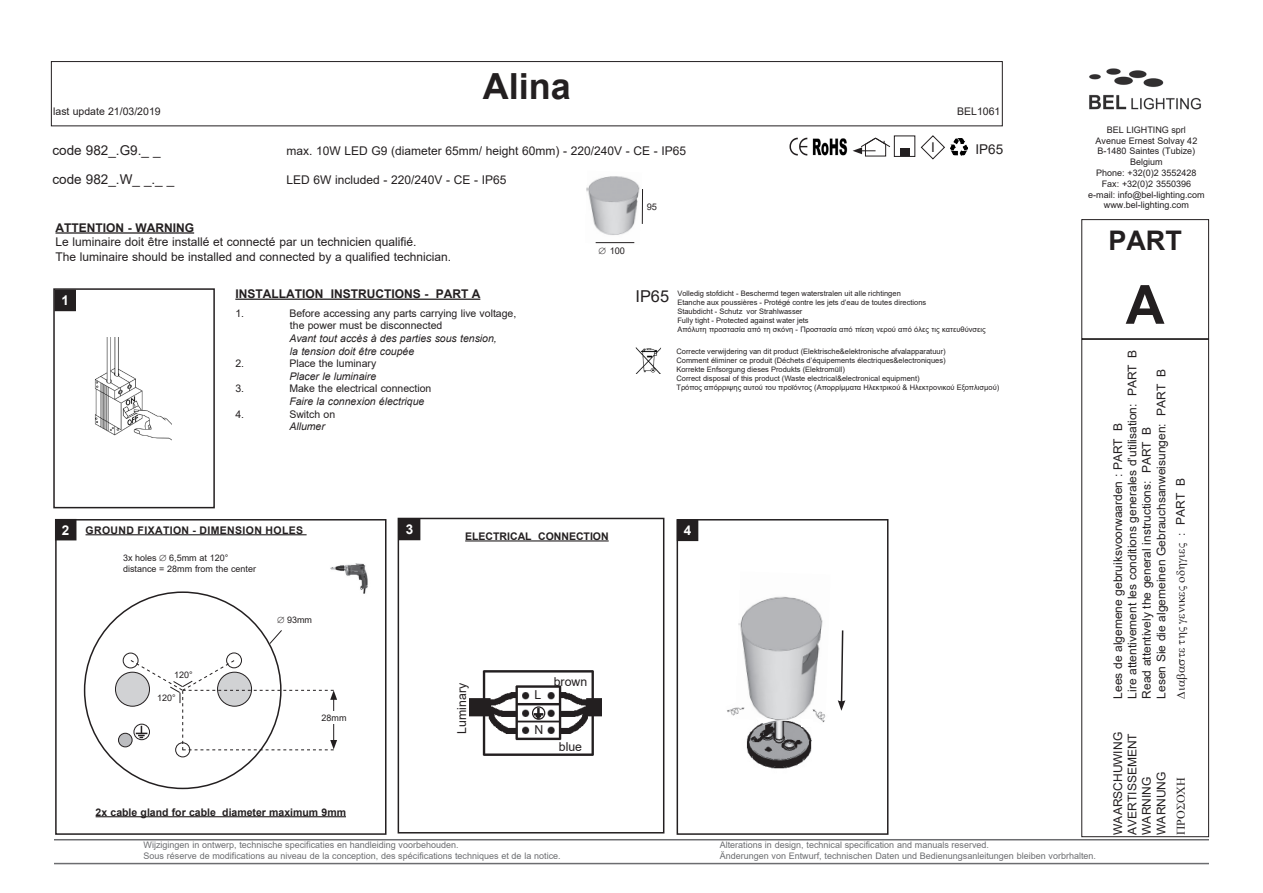
<style>
.page{position:relative;width:1263px;height:893px;background:#fff}
.page>*{position:absolute;margin:0;border:0;box-sizing:border-box;transform-origin:0 0}
.t1{font:700 54px "Arial";color:#231f20}
.t2{font:700 36px "Arial";color:#231f20}
.t3{font:700 27px "Arial";color:#231f20}
.t4{font:16.35px "Arial";color:#231f20}
.t5{font:13.5px "Arial";color:#231f20}
.t6{font:700 13.5px "Arial";color:#fff}
.t7{font:12.3px "Arial";color:#231f20}
.t8{font:12px/14.4px "Arial";color:#231f20}
.t9{font:700 12px "Arial";color:#231f20}
.t10{font:12px "Symbol";color:#231f20}
.t11{font:italic 10.5px/12.6px "Arial";color:#231f20}
.t12{font:10.5px "Arial";color:#231f20}
.t13{font:700 10.5px "Arial";color:#231f20}
.t14{font:700 10.5px "Arial";letter-spacing:.035em;color:#231f20}
.t15{font:9.15px "Arial";color:#231f20}
.t16{font:9px "Arial";color:#6c6d70}
.t17{font:9px "Arial";color:#231f20}
.t18{font:7.5px/9px "Arial";color:#231f20}
.s1{font-weight:700}
.s2{font-style:normal}
</style>
<div class="page">
<img style="left:1089px;top:68px;width:112px;height:42px">
<div style="left:1081px;top:219px;width:128px;height:120px;border:1px solid #231f20"></div>
<div style="left:1081px;top:339px;width:128px;height:498px;border:1px solid #231f20"></div>
<hr style="left:54px;top:839px;width:1155px;height:1px;background:#6c6d70">
<hr style="left:54px;top:863px;width:1155px;height:1px;background:#6c6d70">
<svg style="left:920px;top:135px;width:25px;height:25px"></svg>
<div style="left:894px;top:136px;width:21px;height:21px;border:1px solid #231f20"></div>
<div style="left:900px;top:149px;width:9px;height:7px;background:#231f20"></div>
<div style="left:55px;top:519px;width:331px;height:316px;background:#fff;border:2px solid #231f20"></div>
<hr style="left:86px;top:534px;width:221px;height:1px;background:#231f20">
<div style="left:55px;top:519px;width:21px;height:21px;background:#231f20"></div>
<img style="left:330px;top:563px;width:38px;height:31px">
<hr style="left:96px;top:816px;width:250px;height:1px;background:#231f20">
<div style="left:115px;top:672px;width:34px;height:34px;background:#d1d2d4;border-radius:50%"></div>
<div style="left:115px;top:672px;width:35px;height:35px;border:1px solid #231f20;border-radius:50%"></div>
<div style="left:175px;top:742px;width:15px;height:15px;border:1px solid #231f20;border-radius:50%"></div>
<div style="left:123px;top:653px;width:15px;height:15px;border:1px solid #231f20;border-radius:50%"></div>
<div style="left:226px;top:653px;width:16px;height:15px;border:1px solid #231f20;border-radius:50%"></div>
<div style="left:118px;top:733px;width:14px;height:14px;background:#bcbdc0;border-radius:50%"></div>
<div style="left:118px;top:733px;width:14px;height:14px;border:1px solid #231f20;border-radius:50%"></div>
<svg style="left:130px;top:660px;width:207px;height:90px"></svg>
<svg style="left:269px;top:630px;width:13px;height:15px"></svg>
<div style="left:398px;top:518px;width:266px;height:315px;background:#fff;border:2px solid #231f20"></div>
<hr style="left:465px;top:540px;width:144px;height:1px;background:#231f20">
<div style="left:399px;top:519px;width:21px;height:21px;background:#231f20"></div>
<img style="left:470px;top:670px;width:131px;height:86px">
<div style="left:532px;top:706px;width:13px;height:14px;border:1px solid #231f20;border-radius:50%"></div>
<svg style="left:534px;top:708px;width:9px;height:11px"></svg>
<hr style="left:56px;top:232px;width:138px;height:2px;background:#231f20">
<hr style="left:235px;top:299px;width:245px;height:1px;background:#231f20">
<div style="left:53px;top:288px;width:162px;height:220px;background:#fff;border:2px solid #231f20"></div>
<div style="left:55px;top:290px;width:20px;height:21px;background:#231f20"></div>
<div style="left:55px;top:290px;width:21px;height:21px;border:1px solid #231f20"></div>
<img style="left:95px;top:338px;width:77px;height:103px">
<svg style="left:789px;top:138px;width:18px;height:18px"></svg>
<img style="left:950px;top:139px;width:18px;height:17px">
<img style="left:812px;top:138px;width:36px;height:18px">
<svg style="left:852px;top:137px;width:38px;height:20px"></svg>
<div style="left:51px;top:61px;width:952px;height:65px;border:1px solid #231f20"></div>
<div style="left:676px;top:519px;width:212px;height:316px;background:#fff;border:2px solid #231f20"></div>
<div style="left:677px;top:520px;width:21px;height:21px;background:#231f20"></div>
<img style="left:746px;top:700px;width:100px;height:69px">
<div style="left:801px;top:719px;width:12px;height:8px;background:#fff"></div>
<svg style="left:738px;top:596px;width:107px;height:127px"></svg>
<img style="left:727px;top:700px;width:21px;height:18px">
<img style="left:806px;top:703px;width:23px;height:22px">
<img style="left:635px;top:347px;width:26px;height:27px">
<svg style="left:586px;top:176px;width:57px;height:68px"></svg>
<p class="t2" style="left:483px;top:61px;width:90px">Alina</p>
<p class="t12" style="left:53px;top:104px;width:109px">last update 21/03/2019</p>
<p class="t12" style="left:957px;top:104px;width:45px">BEL1061</p>
<p class="t5" style="left:52px;top:141px;width:110px">code 982_.G9._ _</p>
<p class="t8" style="left:286px;top:144px;width:401px">max. 10W LED G9 (diameter 65mm/ height 60mm) - 220/240V - CE - IP65</p>
<p class="t5" style="left:52px;top:170px;width:123px">code 982_.W_ _._ _</p>
<p class="t8" style="left:286px;top:172px;width:222px">LED 6W included - 220/240V - CE - IP65</p>
<p class="t5" style="left:931px;top:138px;width:5px">I</p>
<p class="t5" style="left:975px;top:140px;width:29px">IP65</p>
<p class="t8" style="left:56px;top:220px;width:362px"><span class="s1">ATTENTION - WARNING<br></span>Le luminaire doit être installé et connecté par un technicien qualifié.</p>
<p class="t8" style="left:56px;top:249px;width:397px">The luminaire should be installed and connected by a qualified technician.</p>
<p class="t9" style="left:235px;top:285px;width:246px">INSTALLATION INSTRUCTIONS - PART A</p>
<p class="t12" style="left:235px;top:306px;width:10px">1.</p>
<p class="t12" style="left:289px;top:306px;width:229px">Before accessing any parts carrying live voltage,</p>
<p class="t11" style="left:289px;top:320px;width:209px"><span class="s2">the power must be disconnected<br></span>Avant tout accès à des parties sous tension,</p>
<p class="t11" style="left:290px;top:345px;width:126px">la tension doit être coupée</p>
<p class="t12" style="left:235px;top:356px;width:10px">2.</p>
<p class="t12" style="left:289px;top:356px;width:88px">Place the luminary</p>
<p class="t11" style="left:289px;top:370px;width:88px">Placer le luminaire</p>
<p class="t12" style="left:235px;top:382px;width:10px">3.</p>
<p class="t12" style="left:289px;top:382px;width:144px">Make the electrical connection</p>
<p class="t11" style="left:289px;top:395px;width:137px">Faire la connexion électrique</p>
<p class="t12" style="left:235px;top:407px;width:10px">4.</p>
<p class="t12" style="left:289px;top:407px;width:47px">Switch on</p>
<p class="t11" style="left:289px;top:420px;width:37px">Allumer</p>
<p class="t6" style="left:61px;top:291px;width:9px">1</p>
<p class="t15" style="left:598px;top:245px;width:28px">∅ 100</p>
<p class="t4" style="left:635px;top:285px;width:35px">IP65</p>
<p class="t18" style="left:677px;top:289px;width:225px">Volledig stofdicht - Beschermd tegen waterstralen uit alle richtingen</p>
<p class="t18" style="left:677px;top:298px;width:250px">Etanche aux poussières - Protégé contre les jets d’eau de toutes directions<br>Staubdicht - Schutz vor Strahlwasser<br>Fully tight - Protected against water jets</p>
<p class="t18" style="left:677px;top:325px;width:310px">Απόλυτη προστασία από τη σκόνη - Προστασία από πίεση νερού από όλες τις κατευθύνσεις</p>
<p class="t18" style="left:676px;top:347px;width:271px">Correcte verwijdering van dit product (Elektrische&amp;elektronische afvalapparatuur)</p>
<p class="t18" style="left:676px;top:356px;width:271px">Comment éliminer ce produit (Déchets d’équipements électriques&amp;electroniques)</p>
<p class="t18" style="left:676px;top:365px;width:170px">Korrekte Enfsorgung dieses Produkts (Elektromüll)</p>
<p class="t18" style="left:676px;top:374px;width:245px">Correct disposal of this product (Waste electrical&amp;electronical equipment)</p>
<p class="t18" style="left:676px;top:383px;width:324px">Τρόπος απόρριψης αυτού του προϊόντος (Απορρίμματα Ηλεκτρικού &amp; Ηλεκτρονικού Εξοπλισμού)</p>
<p class="t6" style="left:62px;top:520px;width:9px">2</p>
<p class="t14" style="left:86px;top:523px;width:219px">GROUND FIXATION - DIMENSION HOLES</p>
<p class="t17" style="left:123px;top:552px;width:107px">3x holes ∅ 6,5mm at 120°</p>
<p class="t17" style="left:123px;top:563px;width:135px">distance = 28mm from the center</p>
<p class="t17" style="left:277px;top:614px;width:36px">∅ 93mm</p>
<p class="t17" style="left:174px;top:669px;width:20px">120°</p>
<p class="t17" style="left:157px;top:692px;width:20px">120°</p>
<p class="t17" style="left:322px;top:711px;width:27px">28mm</p>
<p class="t13" style="left:96px;top:804px;width:252px">2x cable gland for cable diameter maximum 9mm</p>
<p class="t6" style="left:406px;top:520px;width:9px">3</p>
<p class="t13" style="left:465px;top:529px;width:145px">ELECTRICAL CONNECTION</p>
<p class="t7" style="left:453px;top:734px;width:52px;rotate:-90deg">Luminary</p>
<p class="t7" style="left:534px;top:687px;width:8px">L</p>
<p class="t7" style="left:534px;top:721px;width:10px">N</p>
<p class="t7" style="left:554px;top:673px;width:35px">brown</p>
<p class="t7" style="left:559px;top:738px;width:25px">blue</p>
<p class="t6" style="left:684px;top:521px;width:9px">4</p>
<p class="t17" style="left:1107px;top:123px;width:81px">BEL LIGHTING sprl</p>
<p class="t17" style="left:1095px;top:134px;width:103px">Avenue Ernest Solvay 42</p>
<p class="t17" style="left:1098px;top:145px;width:99px">B-1480 Saintes (Tubize)</p>
<p class="t17" style="left:1130px;top:156px;width:34px">Belgium</p>
<p class="t17" style="left:1096px;top:167px;width:102px">Phone: +32(0)2 3552428</p>
<p class="t17" style="left:1102px;top:177px;width:91px">Fax: +32(0)2 3550396</p>
<p class="t17" style="left:1088px;top:188px;width:118px">e-mail: info@bel-lighting.com</p>
<p class="t17" style="left:1104px;top:199px;width:87px">www.bel-lighting.com</p>
<p class="t3" style="left:1108px;top:222px;width:75px">PART</p>
<p class="t1" style="left:1126px;top:267px;width:40px">A</p>
<p class="t8" style="left:1125px;top:699px;width:351px;rotate:-90deg">Lire attentivement les conditions generales d’utilisation: PART B</p>
<p class="t8" style="left:1154px;top:699px;width:332px;rotate:-90deg">Lesen Sie die algemeinen Gebrauchsanweisungen: PART B</p>
<p class="t8" style="left:1111px;top:699px;width:277px;rotate:-90deg">Lees de algemene gebruiksvoorwaarden : PART B</p>
<p class="t8" style="left:1139px;top:699px;width:274px;rotate:-90deg">Read attentively the general instructions: PART B</p>
<p class="t8" style="left:1173px;top:525px;width:48px;rotate:-90deg">PART B</p>
<p class="t10" style="left:1173px;top:666px;width:28px;rotate:-90deg">▲▼ ▼</p>
<p class="t8" style="left:1111px;top:835px;width:104px;rotate:-90deg">WAARSCHUWING</p>
<p class="t8" style="left:1125px;top:835px;width:103px;rotate:-90deg">AVERTISSEMENT</p>
<p class="t8" style="left:1154px;top:835px;width:65px;rotate:-90deg">WARNUNG</p>
<p class="t8" style="left:1139px;top:835px;width:59px;rotate:-90deg">WARNING</p>
<p class="t16" style="left:144px;top:838px;width:316px">Wijzigingen in ontwerp, technische specificaties en handleiding voorbehouden.</p>
<p class="t16" style="left:720px;top:838px;width:271px">Alterations in design, technical specification and manuals reserved.</p>
<p class="t16" style="left:144px;top:849px;width:418px">Sous réserve de modifications au niveau de la conception, des spécifications techniques et de la notice.</p>
<p class="t16" style="left:720px;top:849px;width:378px">Änderungen von Entwurf, technischen Daten und Bedienungsanleitungen bleiben vorbrhalten.</p>
</div>
